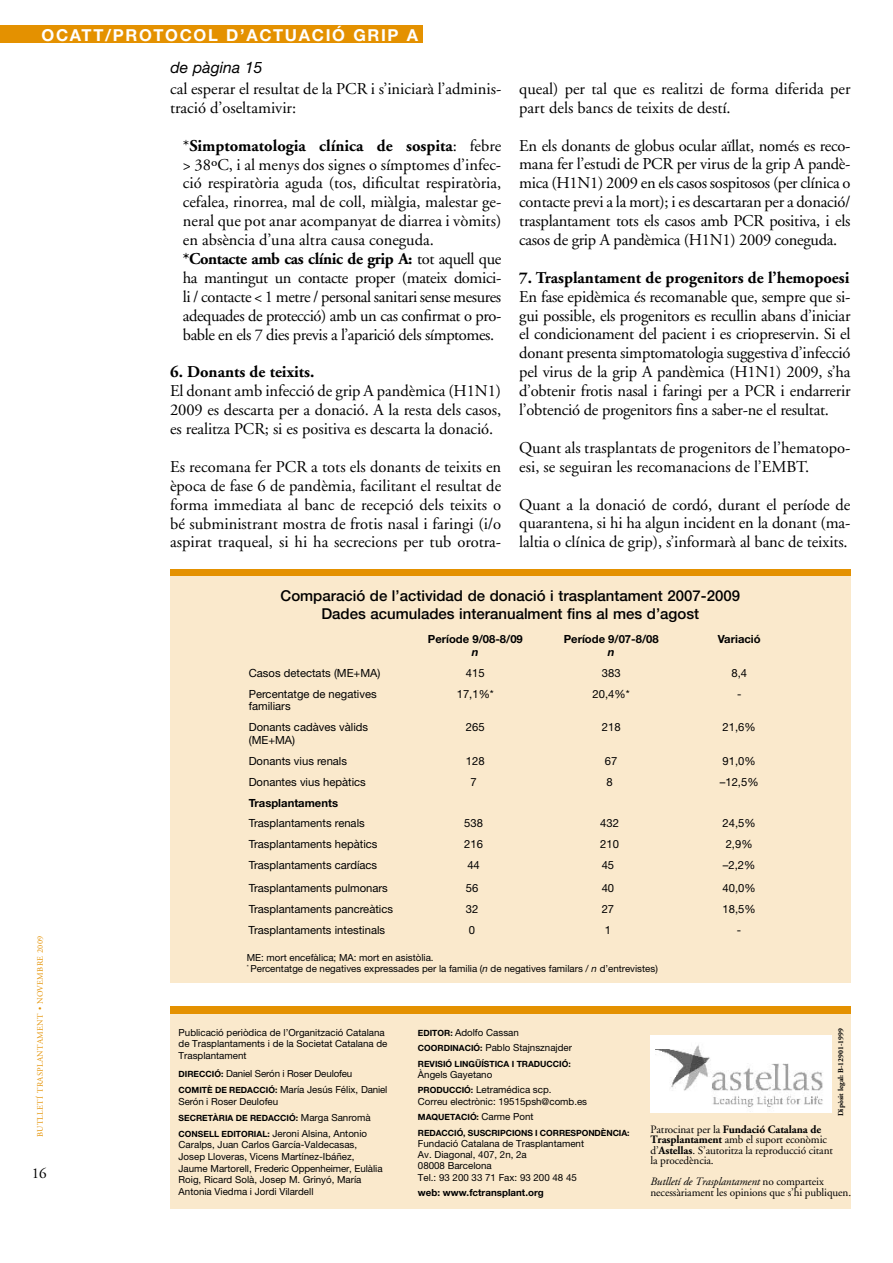
<style>
.page{position:relative;width:893px;height:1263px;background:#fff}
.page>*{position:absolute;margin:0;border:0;box-sizing:border-box;transform-origin:0 0}
.t1{font:16.5px/18.9px "Adobe Garamond";color:#000;text-align:justify}
.t2{font:700 16.5px "Adobe Garamond";color:#000}
.t3{font:700 16.5px "Helvetica Neue";letter-spacing:.1em;color:#fff}
.t4{font:italic 15.75px "Helvetica Neue";color:#000}
.t5{font:500 15px/18px "Helvetica Neue";color:#000;text-align:center}
.t6{font:15px "Adobe Garamond";color:#000}
.t7{font:11.25px/12.8px "Helvetica Neue";color:#000}
.t8{font:11.25px/10.5px "Adobe Garamond";letter-spacing:-.01em;color:#000}
.t9{font:700 11.25px "Helvetica Neue";color:#000}
.t10{font:italic 700 11.25px "Helvetica Neue";color:#000}
.t11{font:9.75px/11.7px "Helvetica Neue";color:#000}
.t12{font:700 9.75px "Helvetica Neue";color:#000}
.t13{font:700 8.55px/15.5px "Helvetica Neue";color:#000}
.t14{font:8.25px "Adobe Garamond";letter-spacing:.04em;color:#e49100}
.t15{font:700 7.5px "Adobe Garamond";color:#000}
.s1{font-weight:700}
.s2{font-style:italic}
.s3{font-weight:700;font-size:8.55px}
.s4{font-weight:400;font-size:9.75px}
</style>
<div class="page">
<div style="left:170px;top:574px;width:680px;height:409px;background:#fae9cc"></div>
<div style="left:170px;top:569px;width:680px;height:7px;background:#e49100"></div>
<div style="left:0;top:26px;width:422px;height:17px;background:#e49100"></div>
<div style="left:170px;top:1010px;width:680px;height:199px;background:#fae9cc"></div>
<div style="left:170px;top:1006px;width:680px;height:8px;background:#e49100"></div>
<img style="left:650px;top:1036px;width:181px;height:77px">
<p class="t3" style="left:42px;top:25px;width:98px">OCATT/Protocol</p>
<p class="t3" style="left:226px;top:25px;width:33px">d’actuaci</p>
<p class="t3" style="left:332px;top:25px;width:86px">ó GRIP a</p>
<p class="t4" style="left:171px;top:58px;width:93px">de pàgina 15</p>
<p class="t1" style="left:170px;top:80px;width:333px">cal esperar el resultat de la PCR i s’iniciarà l’adminis&shy;tració d’oseltamivir:</p>
<p class="t1" style="left:183px;top:136px;width:320px;text-align:left">*<span class="s1">Simptomatologia clínica de sospita</span>: febre &gt; 38ºC, i al menys dos signes o símptomes d’infec&shy;ció respiratòria aguda (tos, dificultat respiratòria, cefalea, rinorrea, mal de coll, miàlgia, malestar ge&shy;neral que pot anar acompanyat de diarrea i vòmits) en absència d’una altra causa coneguda. <span class="s1">*Contacte amb cas clínic de grip A:</span> tot aquell que ha mantingut un contacte proper (mateix domici&shy;li / contacte &lt; 1 metre / personal sanitari sense mesures adequades de protecció) amb un cas confirmat o pro&shy;bable en els 7 dies previs a l’aparició dels símptomes.</p>
<p class="t2" style="left:170px;top:363px;width:146px">6. Donants de teixits.</p>
<p class="t1" style="left:170px;top:382px;width:333px">El donant amb infecció de grip A pandèmica (H1N1)<br>2009 es descarta per a donació. A la resta dels casos, es realitza PCR; si es positiva es descarta la donació.</p>
<p class="t1" style="left:170px;top:458px;width:333px">Es recomana fer PCR a tots els donants de teixits en època de fase 6 de pandèmia, facilitant el resultat de forma immediata al banc de recepció dels teixits o bé subministrant mostra de frotis nasal i faringi (i/o aspirat traqueal, si hi ha secrecions per tub orotra-</p>
<p class="t1" style="left:519px;top:80px;width:333px">queal) per tal que es realitzi de forma diferida per part dels bancs de teixits de destí.</p>
<p class="t1" style="left:519px;top:136px;width:333px">En els donants de globus ocular aïllat, només es reco&shy;mana fer l’estudi de PCR per virus de la grip A pandè&shy;mica (H1N1) 2009 en els casos sospitosos (per clínica o contacte previ a la mort); i es descartaran per a donació/ trasplantament tots els casos amb PCR positiva, i els casos de grip A pandèmica (H1N1) 2009 coneguda.</p>
<p class="t2" style="left:519px;top:269px;width:332px">7. Trasplantament de progenitors de l’hemopoesi</p>
<p class="t1" style="left:519px;top:287px;width:333px">En fase epidèmica és recomanable que, sempre que si&shy;gui possible, els progenitors es recullin abans d’iniciar el condicionament del pacient i es criopreservin. Si el donant presenta simptomatologia suggestiva d’infecció pel virus de la grip A pandèmica (H1N1) 2009, s’ha d’obtenir frotis nasal i faringi per a PCR i endarrerir l’obtenció de progenitors fins a saber-ne el resultat.</p>
<p class="t1" style="left:519px;top:439px;width:333px">Quant als trasplantats de progenitors de l’hematopo&shy;esi, se seguiran les recomanacions de l’EMBT.</p>
<p class="t1" style="left:519px;top:495px;width:333px">Quant a la donació de cordó, durant el període de quarantena, si hi ha algun incident en la donant (ma&shy;laltia o clínica de grip), s’informarà al banc de teixits.</p>
<p class="t5" style="left:280px;top:586px;width:461px">Comparació de l’actividad de donació i trasplantament 2007-2009<br>Dades acumulades interanualment fins al mes d’agost</p>
<p class="t14" style="left:36px;top:1137px;width:203px;rotate:-90deg">BUTLLETÍ TRASPLANTAMENT • NOVEMBRE 2009</p>
<p class="t6" style="left:32px;top:1165px;width:16px">16</p>
<p class="t9" style="left:428px;top:632px;width:97px">Període 9/08-8/09</p>
<p class="t10" style="left:472px;top:645px;width:8px">n</p>
<p class="t9" style="left:564px;top:632px;width:97px">Període 9/07-8/08</p>
<p class="t10" style="left:608px;top:645px;width:8px">n</p>
<p class="t9" style="left:718px;top:632px;width:44px">Variació</p>
<p class="t7" style="left:249px;top:666px;width:133px">Casos detectats (ME+MA)</p>
<p class="t7" style="left:466px;top:666px;width:20px">415</p>
<p class="t7" style="left:602px;top:666px;width:20px">383</p>
<p class="t7" style="left:731px;top:666px;width:17px">8,4</p>
<p class="t7" style="left:249px;top:687px;width:129px">Percentatge de negatives familiars</p>
<p class="t7" style="left:457px;top:687px;width:39px">17,1%*</p>
<p class="t7" style="left:593px;top:687px;width:39px">20,4%*</p>
<p class="t7" style="left:737px;top:687px;width:6px">-</p>
<p class="t7" style="left:249px;top:721px;width:121px">Donants cadàves vàlids (ME+MA)</p>
<p class="t7" style="left:466px;top:721px;width:20px">265</p>
<p class="t7" style="left:602px;top:721px;width:20px">218</p>
<p class="t7" style="left:723px;top:721px;width:35px">21,6%</p>
<p class="t7" style="left:249px;top:754px;width:100px">Donants vius renals</p>
<p class="t7" style="left:466px;top:754px;width:20px">128</p>
<p class="t7" style="left:605px;top:754px;width:14px">67</p>
<p class="t7" style="left:723px;top:754px;width:35px">91,0%</p>
<p class="t7" style="left:249px;top:775px;width:119px">Donantes vius hepàtics</p>
<p class="t7" style="left:471px;top:775px;width:8px">7</p>
<p class="t7" style="left:606px;top:775px;width:8px">8</p>
<p class="t7" style="left:720px;top:775px;width:40px">–12,5%</p>
<p class="t9" style="left:249px;top:795px;width:91px">Trasplantaments</p>
<p class="t7" style="left:249px;top:817px;width:118px">Trasplantaments renals</p>
<p class="t7" style="left:464px;top:817px;width:20px">538</p>
<p class="t7" style="left:600px;top:817px;width:20px">432</p>
<p class="t7" style="left:723px;top:817px;width:35px">24,5%</p>
<p class="t7" style="left:249px;top:838px;width:130px">Trasplantaments hepàtics</p>
<p class="t7" style="left:464px;top:838px;width:20px">216</p>
<p class="t7" style="left:600px;top:838px;width:20px">210</p>
<p class="t7" style="left:726px;top:838px;width:28px">2,9%</p>
<p class="t7" style="left:249px;top:858px;width:130px">Trasplantaments cardíacs</p>
<p class="t7" style="left:467px;top:858px;width:14px">44</p>
<p class="t7" style="left:602px;top:858px;width:14px">45</p>
<p class="t7" style="left:723px;top:859px;width:34px">–2,2%</p>
<p class="t7" style="left:249px;top:881px;width:141px">Trasplantaments pulmonars</p>
<p class="t7" style="left:466px;top:881px;width:14px">56</p>
<p class="t7" style="left:602px;top:881px;width:14px">40</p>
<p class="t7" style="left:723px;top:881px;width:35px">40,0%</p>
<p class="t7" style="left:249px;top:902px;width:146px">Trasplantaments pancreàtics</p>
<p class="t7" style="left:466px;top:902px;width:14px">32</p>
<p class="t7" style="left:602px;top:902px;width:14px">27</p>
<p class="t7" style="left:723px;top:902px;width:35px">18,5%</p>
<p class="t7" style="left:249px;top:923px;width:138px">Trasplantaments intestinals</p>
<p class="t7" style="left:469px;top:923px;width:8px">0</p>
<p class="t7" style="left:605px;top:923px;width:8px">1</p>
<p class="t7" style="left:737px;top:923px;width:6px">-</p>
<p class="t11" style="left:247px;top:951px;width:413px;line-height:11.2px">ME: mort encefàlica; MA: mort en asistòlia.<br><sup>*</sup> Percentatge de negatives expressades per la familia (<span class="s2">n</span> de negatives familars / <span class="s2">n</span> d’entrevistes)</p>
<p class="t11" style="left:179px;top:1026px;width:210px">Publicació periòdica de l’Organització Catalana de Trasplantaments i de la Societat Catalana de<br>Trasplantament</p>
<p class="t11" style="left:179px;top:1065px;width:210px;line-height:15.9px"><span class="s3">DIRECCIÓ:</span> Daniel Serón i Roser Deulofeu<br><span class="s3">COMITÈ DE REDACCIÓ:</span> María Jesús Félix, Daniel</p>
<p class="t11" style="left:179px;top:1095px;width:101px">Serón i Roser Deulofeu</p>
<p class="t13" style="left:179px;top:1110px;width:194px">SECRETÀRIA DE REDACCIÓ: <span class="s4">Marga Sanromà</span></p>
<p class="t11" style="left:179px;top:1127px;width:206px"><span class="s3">CONSELL EDITORIAL:</span> Jeroni Alsina, Antonio Caralps, Juan Carlos García-Valdecasas, Josep Lloveras, Vicens Martínez-Ibáñez, Jaume Martorell, Frederic Oppenheimer, Eulàlia Roig, Ricard Solà, Josep M. Grinyó, María Antonia Viedma i Jordi Vilardell</p>
<p class="t11" style="left:418px;top:1026px;width:102px"><span class="s3">EDITOR:</span> Adolfo Cassan</p>
<p class="t13" style="left:418px;top:1040px;width:13px">Coordinaci</p>
<p class="t11" style="left:474px;top:1042px;width:100px"><span class="s3">ó:</span> Pablo Stajnsznajder</p>
<p class="t13" style="left:418px;top:1056px;width:43px">revisió ling</p>
<p class="t13" style="left:475px;top:1056px;width:12px">üística</p>
<p class="t13" style="left:512px;top:1056px;width:61px">I TRADUCCIÓ:</p>
<p class="t11" style="left:418px;top:1068px;width:76px">Àngels Gayetano</p>
<p class="t13" style="left:418px;top:1082px;width:13px">Producci</p>
<p class="t11" style="left:418px;top:1084px;width:171px;line-height:11.2px;text-indent:46px"><span class="s3">ó:</span> Letramédica scp.<br>Correu electrònic: 19515psh@comb.es</p>
<p class="t13" style="left:418px;top:1109px;width:213px">MAQUETACIÓ: <span class="s4">Carme Pont<br></span>REDACCIÓ, SUSCRIPCIONS I CORRESPONDÈNCIA:</p>
<p class="t11" style="left:418px;top:1137px;width:168px;line-height:11.2px">Fundació Catalana de Trasplantament<br>Av. Diagonal, 407, 2n, 2a<br>08008 Barcelona<br>Tel.: 93 200 33 71 Fax: 93 200 48 45</p>
<p class="t12" style="left:418px;top:1186px;width:127px">web: www.fctransplant.org</p>
<p class="t15" style="left:837px;top:1116px;width:90px;rotate:-90deg">Dipòsit legal: B-12901-1999</p>
<p class="t8" style="left:650px;top:1124px;width:184px">Patrocinat per la <span class="s1">Fundació Catalana de Trasplantament</span> amb el suport econòmic d’<span class="s1">Astellas</span>. S’autoritza la reproducció citant la procedència.</p>
<p class="t8" style="left:650px;top:1177px;width:202px"><span class="s2">Butlletí de Trasplantament</span> no comparteix necessàriament les opinions que s’hi publiquen.</p>
</div>
